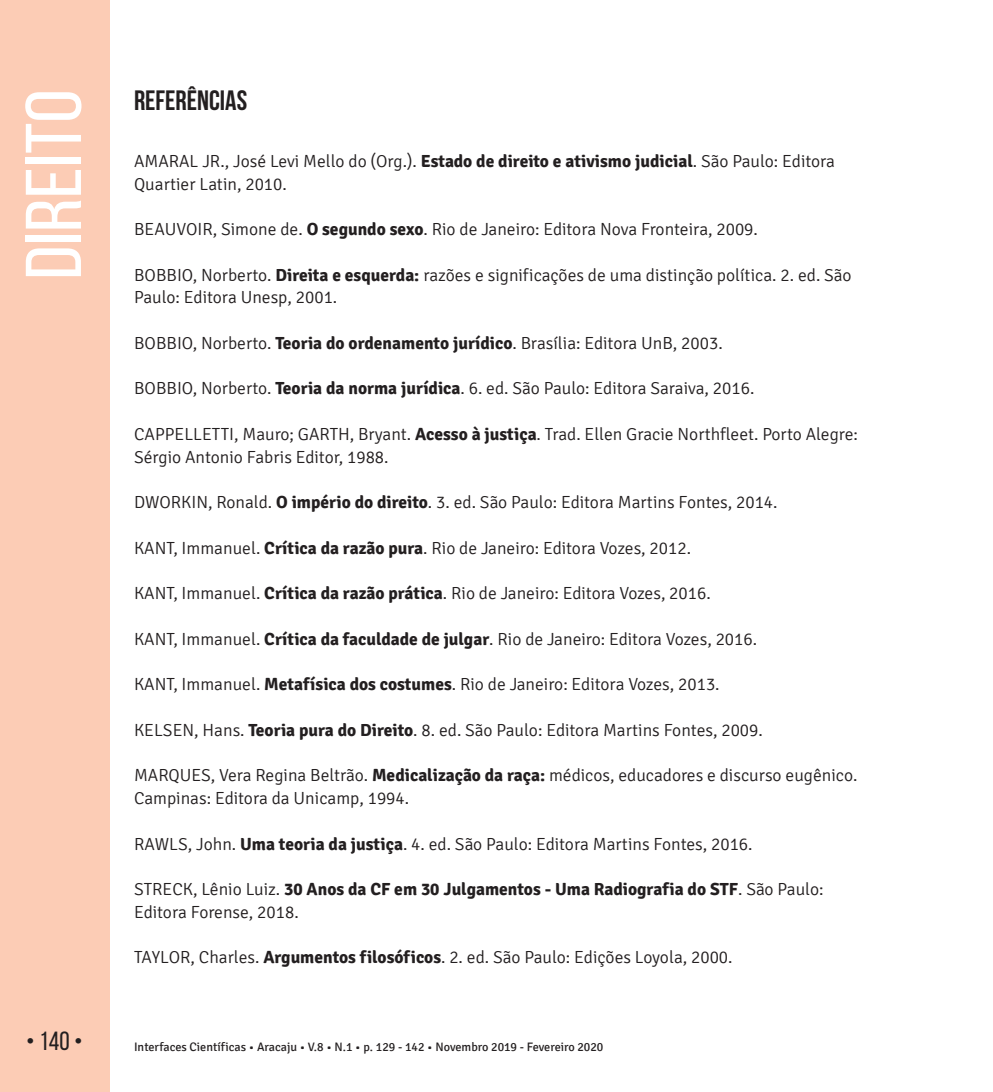
<style>
.page{position:relative;width:993px;height:1092px;background:#fff}
.page>*{position:absolute;margin:0;border:0;box-sizing:border-box;transform-origin:0 0}
.t1{font:78.75px "Bebas Neue";color:#fff;scale:1.09 1}
.t2{font:700 28px "Bebas Neue";color:#231f20}
.t3{font:26.25px "Bebas Neue";color:#231f20}
.t4{font:300 17.5px/22.8px "Signika";color:#231f20}
.t5{font:12.25px "Signika";color:#231f20}
.s1{font-weight:700}
</style>
<div class="page">
<div style="left:0;top:0;width:109px;height:1091px;background:#fcccb5"></div>
<h1 class="t1" style="left:11px;top:279px;width:176px;rotate:-90deg">Direito</h1>
<h2 class="t2" style="left:134px;top:85px;width:115px">REFERÊNCIAS</h2>
<p class="t4" style="left:134px;top:150px;width:702px">AMARAL JR., José Levi Mello do (Org.). <span class="s1">Estado de direito e ativismo judicial</span>. São Paulo: Editora<br>Quartier Latin, 2010.</p>
<p class="t4" style="left:134px;top:218px;width:625px">BEAUVOIR, Simone de. <span class="s1">O segundo sexo</span>. Rio de Janeiro: Editora Nova Fronteira, 2009.</p>
<p class="t4" style="left:134px;top:263px;width:718px">BOBBIO, Norberto. <span class="s1">Direita e esquerda:</span> razões e significações de uma distinção política. 2. ed. São<br>Paulo: Editora Unesp, 2001.</p>
<p class="t4" style="left:134px;top:332px;width:590px">BOBBIO, Norberto. <span class="s1">Teoria do ordenamento jurídico</span>. Brasília: Editora UnB, 2003.</p>
<p class="t4" style="left:134px;top:377px;width:621px">BOBBIO, Norberto. <span class="s1">Teoria da norma jurídica</span>. 6. ed. São Paulo: Editora Saraiva, 2016.</p>
<p class="t4" style="left:134px;top:423px;width:725px">CAPPELLETTI, Mauro; GARTH, Bryant. <span class="s1">Acesso à justiça</span>. Trad. Ellen Gracie Northfleet. Porto Alegre:<br>Sérgio Antonio Fabris Editor, 1988.</p>
<p class="t4" style="left:134px;top:491px;width:645px">DWORKIN, Ronald. <span class="s1">O império do direito</span>. 3. ed. São Paulo: Editora Martins Fontes, 2014.</p>
<p class="t4" style="left:134px;top:536px;width:558px">KANT, Immanuel. <span class="s1">Crítica da razão pura</span>. Rio de Janeiro: Editora Vozes, 2012.</p>
<p class="t4" style="left:134px;top:582px;width:578px">KANT, Immanuel. <span class="s1">Crítica da razão prática</span>. Rio de Janeiro: Editora Vozes, 2016.</p>
<p class="t4" style="left:134px;top:627px;width:624px">KANT, Immanuel. <span class="s1">Crítica da faculdade de julgar</span>. Rio de Janeiro: Editora Vozes, 2016.</p>
<p class="t4" style="left:134px;top:673px;width:587px">KANT, Immanuel. <span class="s1">Metafísica dos costumes</span>. Rio de Janeiro: Editora Vozes, 2013.</p>
<p class="t4" style="left:134px;top:718px;width:630px">KELSEN, Hans. <span class="s1">Teoria pura do Direito</span>. 8. ed. São Paulo: Editora Martins Fontes, 2009.</p>
<p class="t4" style="left:134px;top:764px;width:724px">MARQUES, Vera Regina Beltrão. <span class="s1">Medicalização da raça:</span> médicos, educadores e discurso eugênico.<br>Campinas: Editora da Unicamp, 1994.</p>
<p class="t4" style="left:134px;top:832px;width:620px">RAWLS, John. <span class="s1">Uma teoria da justiça</span>. 4. ed. São Paulo: Editora Martins Fontes, 2016.</p>
<p class="t4" style="left:134px;top:878px;width:690px">STRECK, Lênio Luiz. <span class="s1">30 Anos da CF em 30 Julgamentos - Uma Radiografia do STF</span>. São Paulo:<br>Editora Forense, 2018.</p>
<p class="t4" style="left:134px;top:946px;width:600px">TAYLOR, Charles. <span class="s1">Argumentos filosóficos</span>. 2. ed. São Paulo: Edições Loyola, 2000.</p>
<h3 class="t3" style="left:26px;top:1026px;width:58px">• 140 •</h3>
<p class="t5" style="left:134px;top:1040px;width:471px">Interfaces Científicas • Aracaju • V.8 • N.1 • p. 129 - 142 • Novembro 2019 - Fevereiro 2020</p>
</div>
